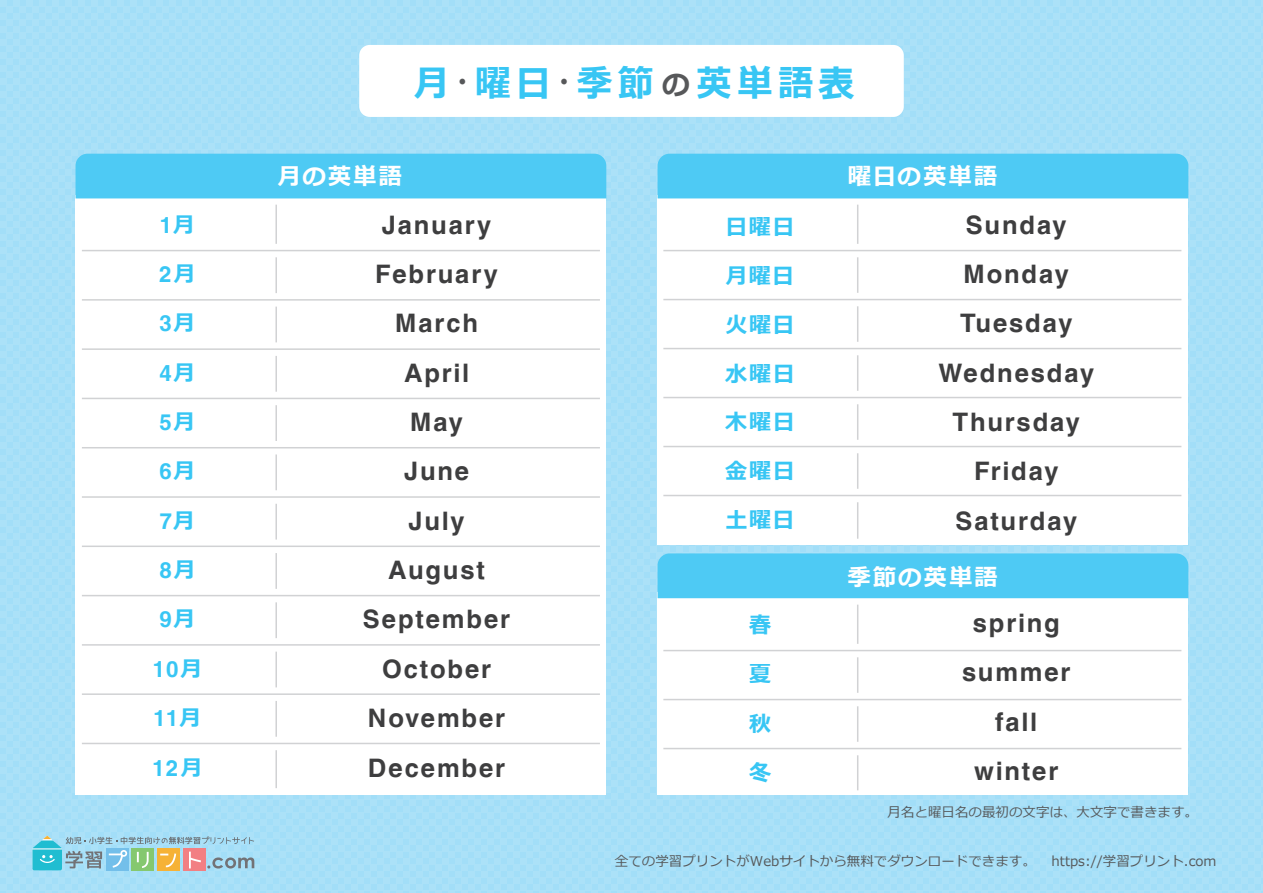
<style>
.page{position:relative;width:1263px;height:893px;background:#abe1f8}
.page>*{position:absolute;margin:0;border:0;box-sizing:border-box;transform-origin:0 0}
.t1{font:700 36.9px "Meiryo";letter-spacing:.14em;color:#38c6f4}
.t2{font:700 25.5px/49.3px "Helvetica";letter-spacing:.075em;color:#3e3e3f;text-align:center}
.t3{font:700 23.55px "Meiryo";letter-spacing:.075em;color:#fff}
.t4{font:700 22.05px "Helvetica";color:#38c6f4}
.t5{font:700 22.05px "Meiryo";letter-spacing:.06em;color:#38c6f4}
.t6{font:13.5px "Meiryo";color:#56595b}
.s1{font-family:"Meiryo"}
.s2{font-size:28.5px;color:#57585a}
</style>
<div class="page">
<div style="left:183px;top:848px;width:22px;height:23px;background:#f27f83"></div>
<div style="left:106px;top:848px;width:23px;height:23px;background:#73bfea"></div>
<div style="left:132px;top:848px;width:22px;height:23px;background:#85c86f"></div>
<div style="left:157px;top:848px;width:23px;height:23px;background:#f6b236"></div>
<svg style="left:32px;top:836px;width:222px;height:34px"></svg>
<div style="left:76px;top:195px;width:530px;height:599px;background:#fff"></div>
<div style="left:657px;top:195px;width:531px;height:349px;background:#fff"></div>
<div style="left:657px;top:592px;width:531px;height:202px;background:#fff"></div>
<div style="left:76px;top:154px;width:530px;height:44px;background:#4ecaf4"></div>
<div style="left:657px;top:553px;width:531px;height:45px;background:#4ecaf4"></div>
<div style="left:657px;top:154px;width:531px;height:44px;background:#4ecaf4"></div>
<div style="left:359px;top:45px;width:545px;height:72px;background:#fff;border-radius:10px"></div>
<hr style="left:275px;top:205px;width:2px;height:583px;background:#d1d2d4">
<div style="left:82px;top:293px;width:518px;height:14px;background:#fff"></div>
<hr style="left:82px;top:299px;width:518px;height:2px;background:#d1d2d4">
<div style="left:82px;top:342px;width:518px;height:14px;background:#fff"></div>
<hr style="left:82px;top:348px;width:518px;height:2px;background:#d1d2d4">
<div style="left:82px;top:392px;width:518px;height:13px;background:#fff"></div>
<hr style="left:82px;top:398px;width:518px;height:1px;background:#d1d2d4">
<div style="left:82px;top:441px;width:518px;height:13px;background:#fff"></div>
<hr style="left:82px;top:447px;width:518px;height:1px;background:#d1d2d4">
<div style="left:82px;top:490px;width:518px;height:14px;background:#fff"></div>
<hr style="left:82px;top:496px;width:518px;height:2px;background:#d1d2d4">
<div style="left:82px;top:540px;width:518px;height:13px;background:#fff"></div>
<hr style="left:82px;top:546px;width:518px;height:1px;background:#d1d2d4">
<div style="left:82px;top:589px;width:518px;height:13px;background:#fff"></div>
<hr style="left:82px;top:595px;width:518px;height:1px;background:#d1d2d4">
<div style="left:82px;top:638px;width:518px;height:14px;background:#fff"></div>
<hr style="left:82px;top:644px;width:518px;height:2px;background:#d1d2d4">
<div style="left:82px;top:687px;width:518px;height:14px;background:#fff"></div>
<hr style="left:82px;top:693px;width:518px;height:2px;background:#d1d2d4">
<div style="left:82px;top:244px;width:518px;height:13px;background:#fff"></div>
<hr style="left:82px;top:250px;width:518px;height:1px;background:#d1d2d4">
<div style="left:82px;top:737px;width:518px;height:13px;background:#fff"></div>
<hr style="left:82px;top:743px;width:518px;height:1px;background:#d1d2d4">
<hr style="left:857px;top:205px;width:1px;height:334px;background:#d1d2d4">
<div style="left:663px;top:293px;width:518px;height:13px;background:#fff"></div>
<hr style="left:663px;top:299px;width:518px;height:1px;background:#d1d2d4">
<div style="left:663px;top:342px;width:518px;height:13px;background:#fff"></div>
<hr style="left:663px;top:348px;width:518px;height:1px;background:#d1d2d4">
<div style="left:663px;top:391px;width:518px;height:13px;background:#fff"></div>
<hr style="left:663px;top:397px;width:518px;height:1px;background:#d1d2d4">
<div style="left:663px;top:440px;width:518px;height:13px;background:#fff"></div>
<hr style="left:663px;top:446px;width:518px;height:1px;background:#d1d2d4">
<div style="left:663px;top:489px;width:518px;height:13px;background:#fff"></div>
<hr style="left:663px;top:495px;width:518px;height:1px;background:#d1d2d4">
<div style="left:663px;top:244px;width:518px;height:13px;background:#fff"></div>
<hr style="left:663px;top:250px;width:518px;height:1px;background:#d1d2d4">
<hr style="left:857px;top:605px;width:1px;height:185px;background:#d1d2d4">
<div style="left:663px;top:693px;width:518px;height:13px;background:#fff"></div>
<hr style="left:663px;top:699px;width:518px;height:1px;background:#d1d2d4">
<div style="left:663px;top:742px;width:518px;height:13px;background:#fff"></div>
<hr style="left:663px;top:748px;width:518px;height:1px;background:#d1d2d4">
<div style="left:663px;top:644px;width:518px;height:13px;background:#fff"></div>
<hr style="left:663px;top:650px;width:518px;height:1px;background:#d1d2d4">
<p class="t4" style="left:160px;top:211px;width:37px">1<span class="s1">月</span></p>
<p class="t4" style="left:159px;top:261px;width:38px">2<span class="s1">月</span></p>
<p class="t4" style="left:159px;top:310px;width:38px">3<span class="s1">月</span></p>
<p class="t4" style="left:159px;top:359px;width:38px">4<span class="s1">月</span></p>
<p class="t4" style="left:159px;top:409px;width:38px">5<span class="s1">月</span></p>
<p class="t4" style="left:159px;top:458px;width:38px">6<span class="s1">月</span></p>
<p class="t4" style="left:160px;top:507px;width:37px">7<span class="s1">月</span></p>
<p class="t4" style="left:159px;top:557px;width:38px">8<span class="s1">月</span></p>
<p class="t4" style="left:160px;top:606px;width:38px">9<span class="s1">月</span></p>
<p class="t4" style="left:153px;top:655px;width:51px">10<span class="s1">月</span></p>
<p class="t4" style="left:153px;top:705px;width:50px">11<span class="s1">月</span></p>
<p class="t4" style="left:152px;top:754px;width:52px">12<span class="s1">月</span></p>
<h1 class="t1" style="left:414px;top:57px;width:442px">月<span class="s2">・</span>曜日<span class="s2">・</span>季節<span class="s2">の</span>英単語表</h1>
<p class="t3" style="left:278px;top:160px;width:126px">月の英単語</p>
<p class="t3" style="left:848px;top:160px;width:151px">曜日の英単語</p>
<p class="t2" style="left:363px;top:201px;width:149px">January<br>February<br>March<br>April<br>May<br>June<br>July<br>August<br>September<br>October<br>November<br>December</p>
<p class="t2" style="left:938px;top:201px;width:157px">Sunday<br>Monday<br>Tuesday<br>Wednesday<br>Thursday<br>Friday<br>Saturday</p>
<p class="t5" style="left:725px;top:212px;width:70px">日曜日</p>
<p class="t5" style="left:726px;top:260px;width:70px">月曜日</p>
<p class="t5" style="left:725px;top:309px;width:71px">火曜日</p>
<p class="t5" style="left:725px;top:358px;width:71px">水曜日</p>
<p class="t5" style="left:725px;top:407px;width:71px">木曜日</p>
<p class="t5" style="left:725px;top:455px;width:71px">金曜日</p>
<p class="t5" style="left:725px;top:504px;width:71px">土曜日</p>
<p class="t3" style="left:847px;top:560px;width:152px">季節の英単語</p>
<p class="t2" style="left:962px;top:599px;width:110px">spring summer fall winter</p>
<p class="t5" style="left:749px;top:609px;width:24px">春</p>
<p class="t5" style="left:749px;top:659px;width:24px">夏</p>
<p class="t5" style="left:749px;top:708px;width:24px">秋</p>
<p class="t5" style="left:749px;top:757px;width:24px">冬</p>
<p class="t6" style="left:887px;top:802px;width:312px">月名と曜日名の最初の文字は、大文字で書きます。</p>
<p class="t6" style="left:615px;top:852px;width:603px">全ての学習プリントがWebサイトから無料でダウンロードできます。 https://学習プリント.com</p>
</div>
